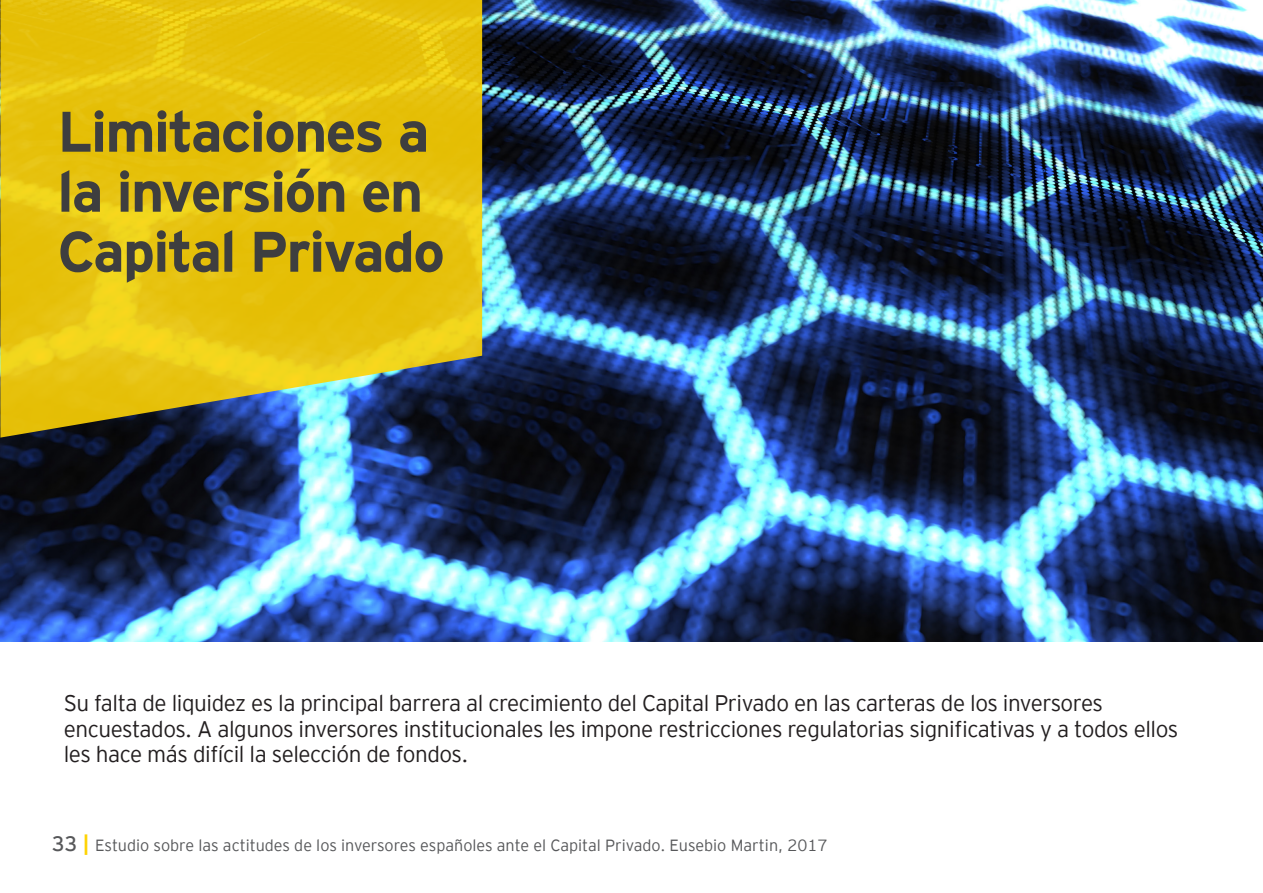
<style>
.page{position:relative;width:1263px;height:893px;background:#fff}
.page>*{position:absolute;margin:0;border:0;box-sizing:border-box;transform-origin:0 0}
.Títulos_nivel_1{font:700 57px/60px "EY Interstate";letter-spacing:-.03em;color:#3e3e3f}
.Bullets_peque_os_ama{font:300 22.5px/25.5px "EY Interstate";letter-spacing:-.02em;color:#231f20}
.t1{font:300 16.2px "EY Interstate";color:#57585a}
.s1{font-size:20.85px}
.s2{font-weight:700;font-size:20.85px;color:#fed304}
</style>
<div class="page">
<img style="left:0;top:0;width:1263px;height:641px">
<svg style="left:0;top:0;width:482px;height:438px;background:#d5b918"></svg>
<p class="Títulos_nivel_1" style="left:57px;top:98px;width:389px">Limitaciones a la inversión en<br>Capital Privado</p>
<p class="Bullets_peque_os_ama" style="left:64px;top:689px;width:1116px">Su falta de liquidez es la principal barrera al crecimiento del Capital Privado en las carteras de los inversores encuestados. A algunos inversores institucionales les impone restricciones regulatorias significativas y a todos ellos les hace más difícil la selección de fondos.</p>
<p class="t1" style="left:52px;top:834px;width:777px"><span class="s1">33</span> <span class="s2">|</span> Estudio sobre las actitudes de los inversores españoles ante el Capital Privado. Eusebio Martin, 2017</p>
</div>
